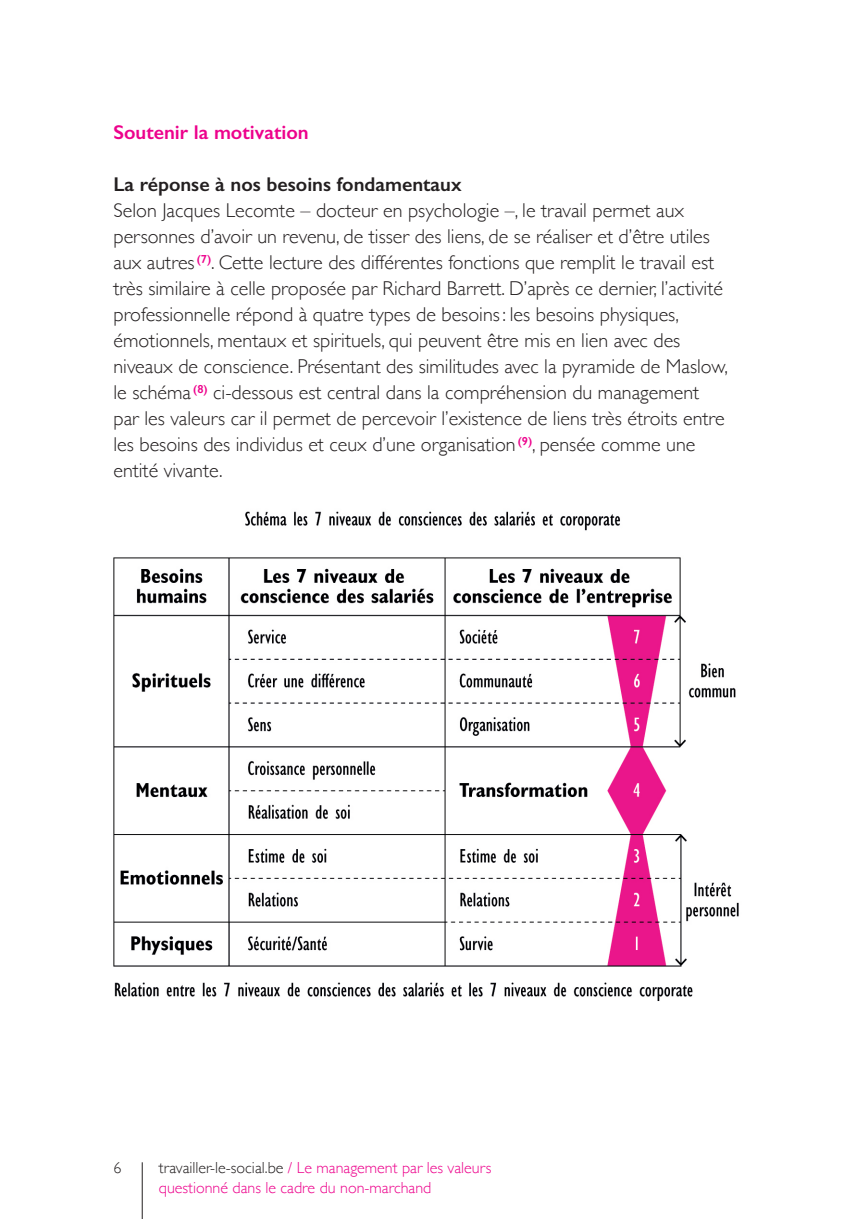
<style>
.page{position:relative;width:851px;height:1219px;background:#fff}
.page>*{position:absolute;margin:0;border:0;box-sizing:border-box;transform-origin:0 0}
.t1{font:300 20px/26px "Gill Sans";color:#231f20}
.t2{font:600 20px "Gill Sans";color:#231f20}
.t3{font:600 20px "Gill Sans";color:#ed028c}
.t4{font:300 16px/19.2px "Gill Sans";color:#ed028c}
.t5{font:300 16px "Gill Sans";color:#231f20}
.s1{color:#231f20}
</style>
<div class="page">
<hr style="left:142px;top:1162px;width:1px;height:57px;background:#231f20">
<img style="left:113px;top:511px;width:626px;height:490px">
<p class="t3" style="left:113px;top:121px;width:197px">Soutenir la motivation</p>
<p class="t2" style="left:113px;top:173px;width:349px">La réponse à nos besoins fondamentaux</p>
<p class="t1" style="left:113px;top:197px;width:616px">Selon Jacques Lecomte – docteur en psychologie –, le travail permet aux personnes d’avoir un revenu, de tisser des liens, de se réaliser et d’être utiles aux autres <sup>(7)</sup>. Cette lecture des différentes fonctions que remplit le travail est très similaire à celle proposée par Richard Barrett. D’après ce dernier, l’activité professionnelle répond à quatre types de besoins: les besoins physiques, émotionnels, mentaux et spirituels, qui peuvent être mis en lien avec des niveaux de conscience. Présentant des similitudes avec la pyramide de Maslow, le schéma <sup>(8)</sup> ci-dessous est central dans la compréhension du management par les valeurs car il permet de percevoir l’existence de liens très étroits entre les besoins des individus et ceux d’une organisation <sup>(9)</sup>, pensée comme une entité vivante.</p>
<p class="t5" style="left:113px;top:1155px;width:9px">6</p>
<p class="t4" style="left:159px;top:1158px;width:334px"><span class="s1">travailler-le-social.be</span> / Le management par les valeurs questionné dans le cadre du non-marchand</p>
</div>
